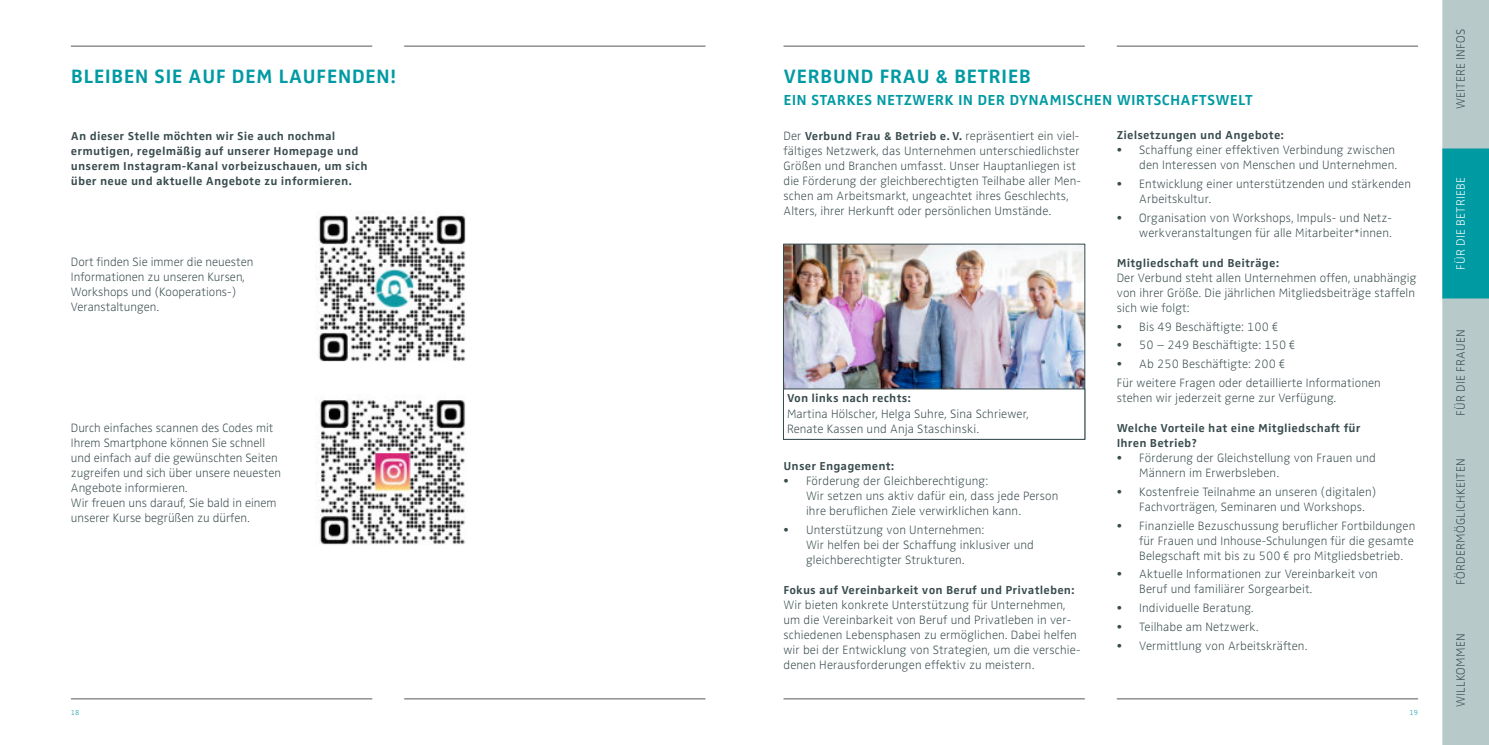
<style>
.page{position:relative;width:1489px;height:745px;background:#fff}
.page>*{position:absolute;margin:0;border:0;box-sizing:border-box;transform-origin:0 0}
.t1{font:700 20px "Zwo Corr OT";letter-spacing:.01em;color:#009aa3}
.t2{font:700 15px "Zwo Corr OT";letter-spacing:.01em;color:#009aa3}
.t3{font:300 expanded 12.5px/15px "Zwo Pro";letter-spacing:.01em;color:#394b4d}
.t4{font:300 expanded 12.5px "Zwo Pro";letter-spacing:.02em;color:#fff}
.t5{font:700 11.88px/15px "Zwo Corr OT";letter-spacing:.01em;color:#394b4d}
.t6{font:300 expanded 7.5px "Zwo Pro";color:#009aa3}
.s1{font-family:"Zwo Corr OT";font-weight:700;font-stretch:normal;font-size:11.88px}
</style>
<div class="page">
<hr style="left:71px;top:698px;width:301px;height:1px;background:#58585b">
<hr style="left:404px;top:698px;width:301px;height:1px;background:#58585b">
<hr style="left:71px;top:46px;width:301px;height:1px;background:#58585b">
<hr style="left:404px;top:46px;width:301px;height:1px;background:#58585b">
<hr style="left:1116px;top:698px;width:301px;height:1px;background:#58585b">
<hr style="left:783px;top:698px;width:301px;height:1px;background:#58585b">
<hr style="left:1116px;top:46px;width:301px;height:1px;background:#58585b">
<hr style="left:783px;top:46px;width:301px;height:1px;background:#58585b">
<svg style="left:1442px;top:0;width:46px;height:744px;background:#93c0c2"></svg>
<img style="left:315px;top:399px;width:151px;height:146px">
<img style="left:315px;top:214px;width:151px;height:148px">
<img style="left:785px;top:246px;width:297px;height:142px">
<h1 class="t1" style="left:71px;top:68px;width:326px">BLEIBEN SIE AUF DEM LAUFENDEN!</h1>
<p class="t5" style="left:71px;top:129px;width:298px">An dieser Stelle möchten wir Sie auch nochmal ermutigen, regelmäßig auf unserer Homepage und unserem Instagram-Kanal vorbeizuschauen, um sich über neue und aktuelle Angebote zu informieren.</p>
<p class="t3" style="left:71px;top:255px;width:184px">Dort finden Sie immer die neuesten<br>Informationen zu unseren Kursen,<br>Workshops und (Kooperations-)<br>Veranstaltungen.</p>
<p class="t3" style="left:71px;top:420px;width:212px">Durch einfaches scannen des Codes mit Ihrem Smartphone können Sie schnell und einfach auf die gewünschten Seiten zugreifen und sich über unsere neuesten Angebote informieren.<br>Wir freuen uns darauf, Sie bald in einem unserer Kurse begrüßen zu dürfen.</p>
<h1 class="t1" style="left:783px;top:68px;width:249px">VERBUND FRAU &amp; BETRIEB</h1>
<p class="t2" style="left:783px;top:93px;width:471px">EIN STARKES NETZWERK IN DER DYNAMISCHEN WIRTSCHAFTSWELT</p>
<p class="t3" style="left:783px;top:128px;width:299px">Der <span class="s1">Verbund Frau &amp; Betrieb e. V.</span> repräsentiert ein viel&shy;fältiges Netzwerk, das Unternehmen unterschiedlichster Größen und Branchen umfasst. Unser Hauptanliegen ist die Förderung der gleichberechtigten Teilhabe aller Men&shy;schen am Arbeitsmarkt, ungeachtet ihres Geschlechts, Alters, ihrer Herkunft oder persönlichen Umstände.</p>
<p class="t5" style="left:1116px;top:128px;width:169px">Zielsetzungen und Angebote:</p>
<p class="t3" style="left:1116px;top:143px;width:282px;text-align:right">• Schaffung einer effektiven Verbindung zwischen den Interessen von Menschen und Unternehmen.</p>
<p class="t3" style="left:1139px;top:177px;width:273px;text-indent:-22px">• Entwicklung einer unterstützenden und stärkenden<br>Arbeitskultur.</p>
<p class="t3" style="left:1116px;top:211px;width:277px;text-align:right">• Organisation von Workshops, Impuls- und Netz&shy;werkveranstaltungen für alle Mitarbeiter*innen.</p>
<p class="t5" style="left:1116px;top:256px;width:164px">Mitgliedschaft und Beiträge:</p>
<p class="t3" style="left:1116px;top:271px;width:301px">Der Verbund steht allen Unternehmen offen, unabhängig von ihrer Größe. Die jährlichen Mitgliedsbeiträge staffeln sich wie folgt:</p>
<p class="t3" style="left:1116px;top:319px;width:163px">• Bis 49 Beschäftigte: 100 €</p>
<p class="t3" style="left:1116px;top:338px;width:181px">• 50 – 249 Beschäftigte: 150 €</p>
<p class="t3" style="left:1116px;top:355px;width:266px;line-height:18.8px">• Ab 250 Beschäftigte: 200 €<br>Für weitere Fragen oder detaillierte Informationen</p>
<p class="t3" style="left:1116px;top:391px;width:221px">stehen wir jederzeit gerne zur Verfügung.</p>
<p class="t5" style="left:1116px;top:421px;width:245px">Welche Vorteile hat eine Mitgliedschaft für<br>Ihren Betrieb?</p>
<p class="t3" style="left:1139px;top:451px;width:238px;text-indent:-22px">• Förderung der Gleichstellung von Frauen und<br>Männern im Erwerbsleben.</p>
<p class="t3" style="left:1139px;top:484px;width:239px;text-indent:-22px">• Kostenfreie Teilnahme an unseren (digitalen)<br>Fachvorträgen, Seminaren und Workshops.</p>
<p class="t3" style="left:1139px;top:518px;width:278px;text-indent:-22px">• Finanzielle Bezuschussung beruflicher Fortbildungen für Frauen und Inhouse-Schulungen für die gesamte<br>Belegschaft mit bis zu 500 € pro Mitgliedsbetrieb.</p>
<p class="t3" style="left:1139px;top:567px;width:240px;text-indent:-22px">• Aktuelle Informationen zur Vereinbarkeit von<br>Beruf und familiärer Sorgearbeit.</p>
<p class="t3" style="left:1116px;top:601px;width:138px">• Individuelle Beratung.</p>
<p class="t3" style="left:1116px;top:619px;width:143px">• Teilhabe am Netzwerk.</p>
<p class="t3" style="left:1116px;top:638px;width:192px">• Vermittlung von Arbeitskräften.</p>
<p class="t5" style="left:787px;top:391px;width:125px">Von links nach rechts:</p>
<p class="t3" style="left:787px;top:407px;width:243px">Martina Hölscher, Helga Suhre, Sina Schriewer,<br>Renate Kassen und Anja Staschinski.</p>
<p class="t5" style="left:783px;top:459px;width:112px">Unser Engagement:</p>
<p class="t3" style="left:806px;top:473px;width:254px;text-indent:-22px">• Förderung der Gleichberechtigung:<br>Wir setzen uns aktiv dafür ein, dass jede Person ihre beruflichen Ziele verwirklichen kann.</p>
<p class="t3" style="left:806px;top:522px;width:229px;text-indent:-22px">• Unterstützung von Unternehmen:<br>Wir helfen bei der Schaffung inklusiver und gleichberechtigter Strukturen.</p>
<p class="t5" style="left:783px;top:582px;width:293px">Fokus auf Vereinbarkeit von Beruf und Privatleben:</p>
<p class="t3" style="left:783px;top:597px;width:298px">Wir bieten konkrete Unterstützung für Unternehmen, um die Vereinbarkeit von Beruf und Privatleben in ver&shy;schiedenen Lebensphasen zu ermöglichen. Dabei helfen wir bei der Entwicklung von Strategien, um die verschie&shy;denen Herausforderungen effektiv zu meistern.</p>
<p class="t6" style="left:71px;top:709px;width:10px">18</p>
<p class="t6" style="left:1409px;top:709px;width:10px">19</p>
<p class="t3" style="left:1453px;top:109px;width:82px;rotate:-90deg">WEITERE INFOS</p>
<p class="t4" style="left:1454px;top:270px;width:94px;rotate:-90deg">FÜR DIE BETRIEBE</p>
<p class="t3" style="left:1453px;top:415px;width:88px;rotate:-90deg">FÜR DIE FRAUEN</p>
<p class="t3" style="left:1453px;top:584px;width:127px;rotate:-90deg">FÖRDERMÖGLICHKEITEN</p>
<p class="t3" style="left:1453px;top:706px;width:75px;rotate:-90deg">WILLKOMMEN</p>
</div>
